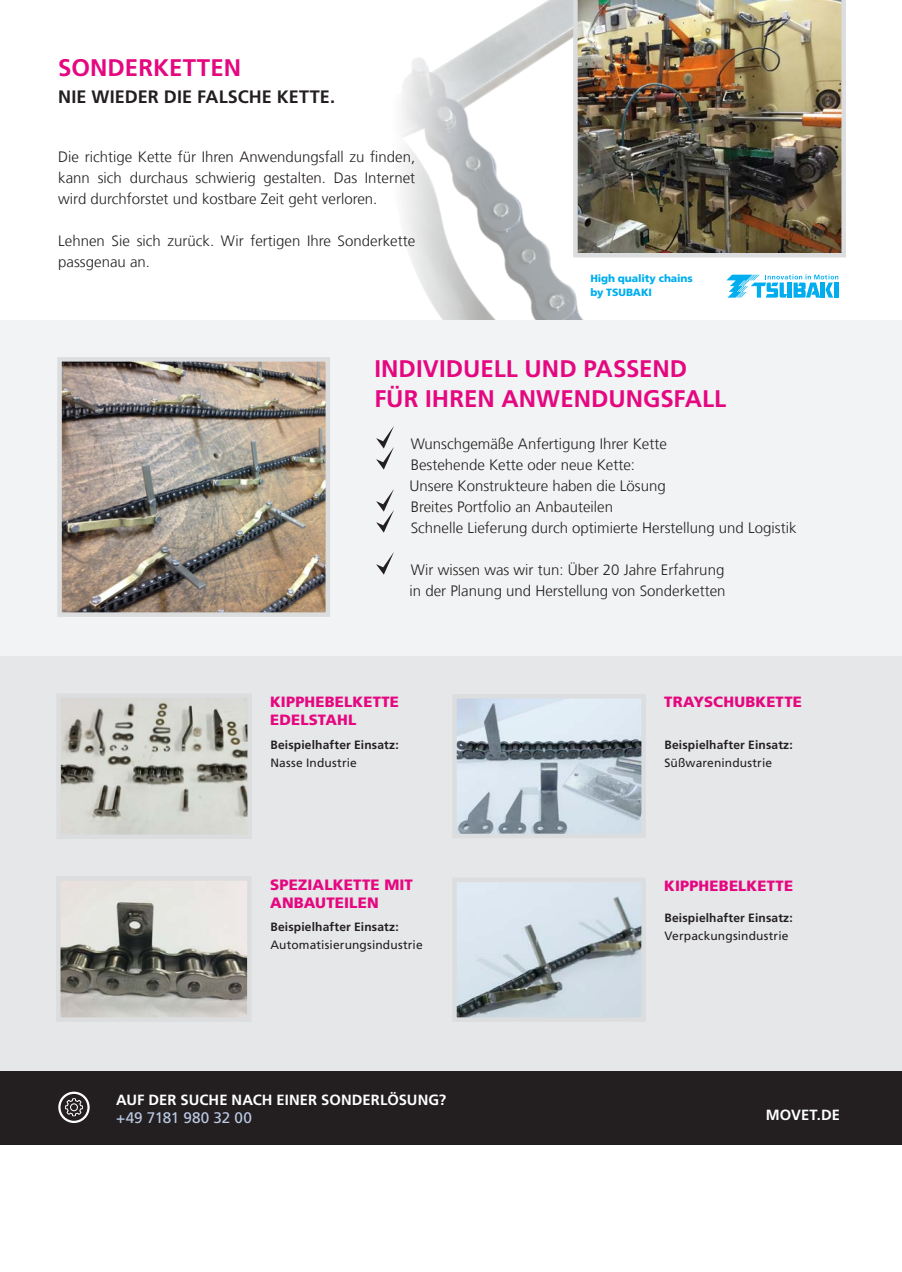
<style>
.page{position:relative;width:902px;height:1272px;background:#fff}
.page>*{position:absolute;margin:0;border:0;box-sizing:border-box;transform-origin:0 0}
.Zusatzinfo{font:700 24px/30px "Frutiger LT Com";color:#e50780}
.Zusatzinfo-2{font:700 18px "Frutiger LT Com";letter-spacing:.005em;color:#231f20}
.Zusatzinfo-3{font:15.3px "Frutiger LT Com";letter-spacing:-.005em;color:#bccae6}
.mengentext_10_Block{font:300 15px/21px "Frutiger LT Com";color:#231f20;text-align:justify}
.Zusatzinfo-4{font:900 15px/18px "Frutiger LT Com";letter-spacing:.01em;color:#e50780}
.Zusatzinfo-5{font:900 14.85px "Frutiger LT Com";letter-spacing:.01em;color:#e50780}
.Zusatzinfo-6{font:700 14.7px "Frutiger LT Com";letter-spacing:.005em;color:#fff}
.Zusatzinfo-7{font:700 12px "Frutiger LT Com";letter-spacing:.015em;color:#231f20}
.Zusatzinfo-8{font:12px "Frutiger LT Com";letter-spacing:.01em;color:#231f20}
.Zusatzinfo-9{font:900 10.5px "Frutiger LT Com";letter-spacing:-.01em;color:#00aeef}
</style>
<div class="page">
<div style="left:0;top:656px;width:901px;height:415px;background:#e6e7e9"></div>
<img style="left:402px;top:0;width:393px;height:320px">
<div style="left:0;top:320px;width:901px;height:336px;background:#f2f3f4"></div>
<svg style="left:376px;top:426px;width:18px;height:43px"></svg>
<svg style="left:376px;top:489px;width:18px;height:43px"></svg>
<svg style="left:376px;top:552px;width:18px;height:22px"></svg>
<img style="left:573px;top:0;width:272px;height:257px">
<img style="left:62px;top:362px;width:263px;height:250px">
<div style="left:57px;top:357px;width:273px;height:260px;border:4px solid #dcdddf"></div>
<img style="left:61px;top:698px;width:186px;height:136px">
<div style="left:56px;top:693px;width:196px;height:146px;border:4px solid #dcdddf"></div>
<img style="left:61px;top:881px;width:185px;height:135px">
<div style="left:56px;top:876px;width:195px;height:145px;border:4px solid #dcdddf"></div>
<img style="left:457px;top:699px;width:183px;height:134px">
<div style="left:452px;top:694px;width:193px;height:144px;border:4px solid #dcdddf"></div>
<img style="left:457px;top:882px;width:183px;height:134px">
<div style="left:452px;top:877px;width:193px;height:144px;border:4px solid #dcdddf"></div>
<div style="left:0;top:1071px;width:901px;height:73px;background:#231f20"></div>
<svg style="left:65px;top:1098px;width:18px;height:18px"></svg>
<div style="left:58px;top:1091px;width:32px;height:31px;border:2px solid #fff;border-radius:50%"></div>
<svg style="left:726px;top:274px;width:112px;height:23px"></svg>
<p class="Zusatzinfo" style="left:58px;top:53px;width:184px">SONDERKETTEN</p>
<p class="Zusatzinfo-2" style="left:58px;top:86px;width:278px">NIE WIEDER DIE FALSCHE KETTE.</p>
<p class="mengentext_10_Block" style="left:58px;top:147px;width:358px">Die richtige Kette für Ihren Anwendungsfall zu finden, kann sich durchaus schwierig gestalten. Das Internet wird durchforstet und kostbare Zeit geht verloren.</p>
<p class="mengentext_10_Block" style="left:58px;top:231px;width:358px">Lehnen Sie sich zurück. Wir fertigen Ihre Sonderkette passgenau an.</p>
<p class="Zusatzinfo-9" style="left:590px;top:272px;width:104px">High quality chains</p>
<p class="Zusatzinfo-9" style="left:590px;top:286px;width:63px">by TSUBAKI</p>
<p class="Zusatzinfo" style="left:374px;top:354px;width:353px">INDIVIDUELL UND PASSEND<br>FÜR IHREN ANWENDUNGSFALL</p>
<p class="mengentext_10_Block" style="left:410px;top:433px;width:258px">Wunschgemäße Anfertigung Ihrer Kette</p>
<p class="mengentext_10_Block" style="left:410px;top:454px;width:226px">Bestehende Kette oder neue Kette:</p>
<p class="mengentext_10_Block" style="left:409px;top:475px;width:258px">Unsere Konstrukteure haben die Lösung</p>
<p class="mengentext_10_Block" style="left:410px;top:496px;width:204px">Breites Portfolio an Anbauteilen</p>
<p class="mengentext_10_Block" style="left:410px;top:517px;width:387px">Schnelle Lieferung durch optimierte Herstellung und Logistik</p>
<p class="mengentext_10_Block" style="left:410px;top:559px;width:315px">Wir wissen was wir tun: Über 20 Jahre Erfahrung</p>
<p class="mengentext_10_Block" style="left:409px;top:580px;width:317px">in der Planung und Herstellung von Sonderketten</p>
<p class="Zusatzinfo-5" style="left:270px;top:693px;width:130px">KIPPHEBELKETTE</p>
<p class="Zusatzinfo-5" style="left:270px;top:711px;width:88px">EDELSTAHL</p>
<p class="Zusatzinfo-7" style="left:270px;top:737px;width:130px">Beispielhafter Einsatz:</p>
<p class="Zusatzinfo-8" style="left:270px;top:755px;width:88px">Nasse Industrie</p>
<p class="Zusatzinfo-5" style="left:664px;top:693px;width:139px">TRAYSCHUBKETTE</p>
<p class="Zusatzinfo-7" style="left:664px;top:737px;width:130px">Beispielhafter Einsatz:</p>
<p class="Zusatzinfo-8" style="left:664px;top:755px;width:109px">Süßwarenindustrie</p>
<p class="Zusatzinfo-4" style="left:270px;top:875px;width:144px">SPEZIALKETTE MIT<br>ANBAUTEILEN</p>
<p class="Zusatzinfo-7" style="left:270px;top:919px;width:130px">Beispielhafter Einsatz:</p>
<p class="Zusatzinfo-8" style="left:270px;top:937px;width:154px">Automatisierungsindustrie</p>
<p class="Zusatzinfo-5" style="left:664px;top:876px;width:130px">KIPPHEBELKETTE</p>
<p class="Zusatzinfo-7" style="left:664px;top:910px;width:130px">Beispielhafter Einsatz:</p>
<p class="Zusatzinfo-8" style="left:664px;top:928px;width:125px">Verpackungsindustrie</p>
<p class="Zusatzinfo-6" style="left:116px;top:1091px;width:331px">AUF DER SUCHE NACH EINER SONDERLÖSUNG?</p>
<p class="Zusatzinfo-3" style="left:116px;top:1108px;width:137px">+49 7181 980 32 00</p>
<p class="Zusatzinfo-6" style="left:765px;top:1105px;width:76px">MOVET.DE</p>
</div>
